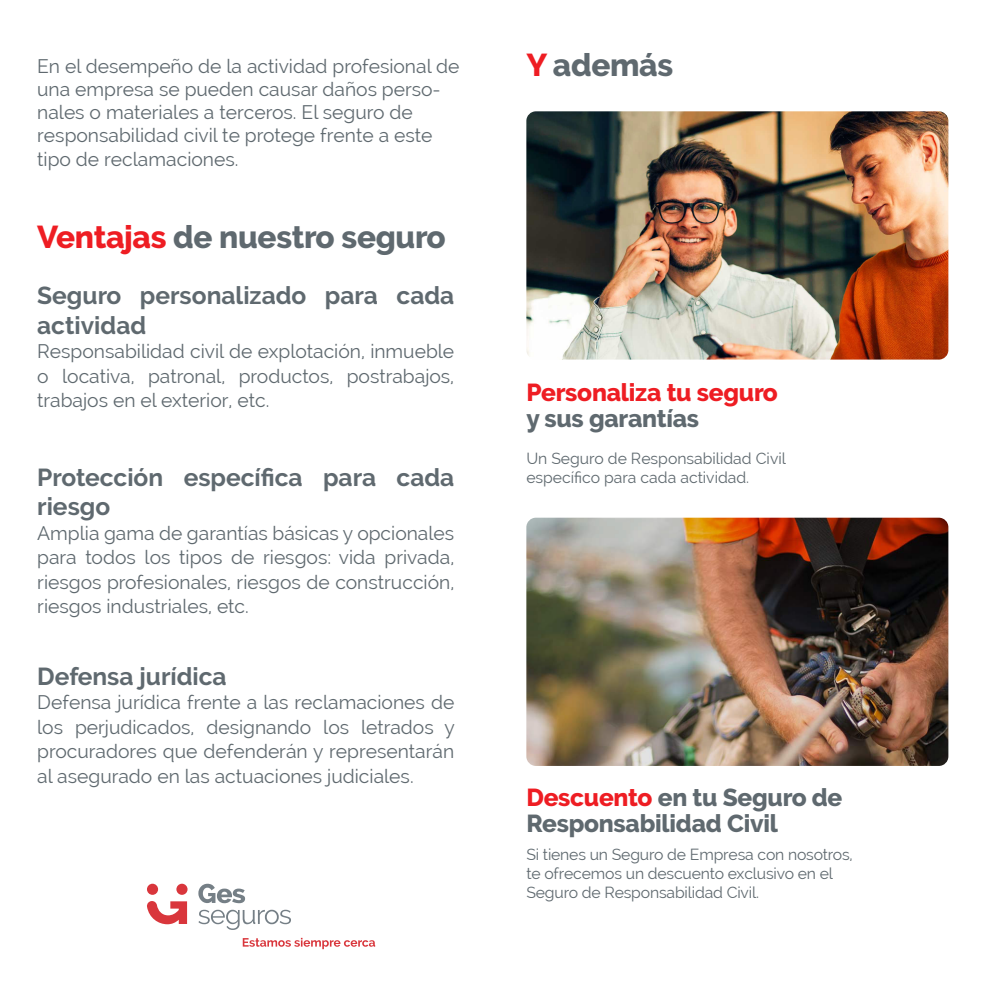
<style>
.page{position:relative;width:993px;height:993px;background:#fff}
.page>*{position:absolute;margin:0;border:0;box-sizing:border-box;transform-origin:0 0}
.t1{font:800 31.5px "Raleway";letter-spacing:-.01em;color:#5f696f}
.t2{font:700 24.5px/29.4px "Raleway";color:#5f696f}
.t3{font:800 24.5px/26.2px "Raleway";letter-spacing:-.01em;color:#5f696f}
.t4{font:800 24.5px "Raleway";letter-spacing:-.01em;color:#ee1d23}
.t5{font:19.25px/24.5px "Raleway";color:#5f696f;text-align:justify}
.t6{font:15.75px/18.9px "Raleway";letter-spacing:-.01em;color:#5f696f}
.s1{color:#ee1d23}
</style>
<div class="page">
<svg style="left:243px;top:937px;width:132px;height:11px"></svg>
<svg style="left:198px;top:883px;width:47px;height:19px"></svg>
<svg style="left:198px;top:909px;width:93px;height:20px"></svg>
<svg style="left:147px;top:901px;width:40px;height:22px"></svg>
<div style="left:147px;top:883px;width:11px;height:11px;background:#d9363c;border-radius:50%"></div>
<div style="left:176px;top:883px;width:11px;height:11px;background:#d9363c;border-radius:50%"></div>
<img style="left:526px;top:111px;width:422px;height:248px">
<img style="left:526px;top:517px;width:422px;height:248px">
<p class="t5" style="left:37px;top:54px;width:423px">En el desempeño de la actividad profesional de</p>
<h1 class="t1" style="left:526px;top:47px;width:148px"><span class="s1">Y</span> además</h1>
<p class="t5" style="left:37px;top:78px;width:405px;line-height:23.1px;text-align:left">una empresa se pueden causar daños perso&shy;nales o materiales a terceros. El seguro de responsabilidad civil te protege frente a este tipo de reclamaciones.</p>
<h1 class="t1" style="left:37px;top:219px;width:410px"><span class="s1">Ventajas</span> de nuestro seguro</h1>
<p class="t2" style="left:37px;top:281px;width:418px">Seguro personalizado para cada actividad</p>
<p class="t5" style="left:37px;top:339px;width:418px">Responsabilidad civil de explotación, inmueble o locativa, patronal, productos, postrabajos, trabajos en el exterior, etc.</p>
<p class="t2" style="left:37px;top:462px;width:418px">Protección específica para cada riesgo</p>
<p class="t5" style="left:37px;top:520px;width:418px">Amplia gama de garantías básicas y opcionales para todos los tipos de riesgos: vida privada, riesgos profesionales, riesgos de construcción, riesgos industriales, etc.</p>
<p class="t2" style="left:37px;top:661px;width:191px">Defensa jurídica</p>
<p class="t5" style="left:37px;top:689px;width:419px">Defensa jurídica frente a las reclamaciones de los perjudicados, designando los letrados y procuradores que defenderán y representarán al asegurado en las actuaciones judiciales.</p>
<p class="t4" style="left:526px;top:378px;width:253px">Personaliza tu seguro</p>
<p class="t3" style="left:526px;top:405px;width:174px">y sus garantías</p>
<p class="t6" style="left:526px;top:449px;width:261px">Un Seguro de Responsabilidad Civil específico para cada actividad.</p>
<p class="t3" style="left:526px;top:784px;width:317px"><span class="s1">Descuento</span> en tu Seguro de<br>Responsabilidad Civil</p>
<p class="t6" style="left:526px;top:844px;width:328px">Si tienes un Seguro de Empresa con nosotros, te ofrecemos un descuento exclusivo en el<br>Seguro de Responsabilidad Civil.</p>
</div>
